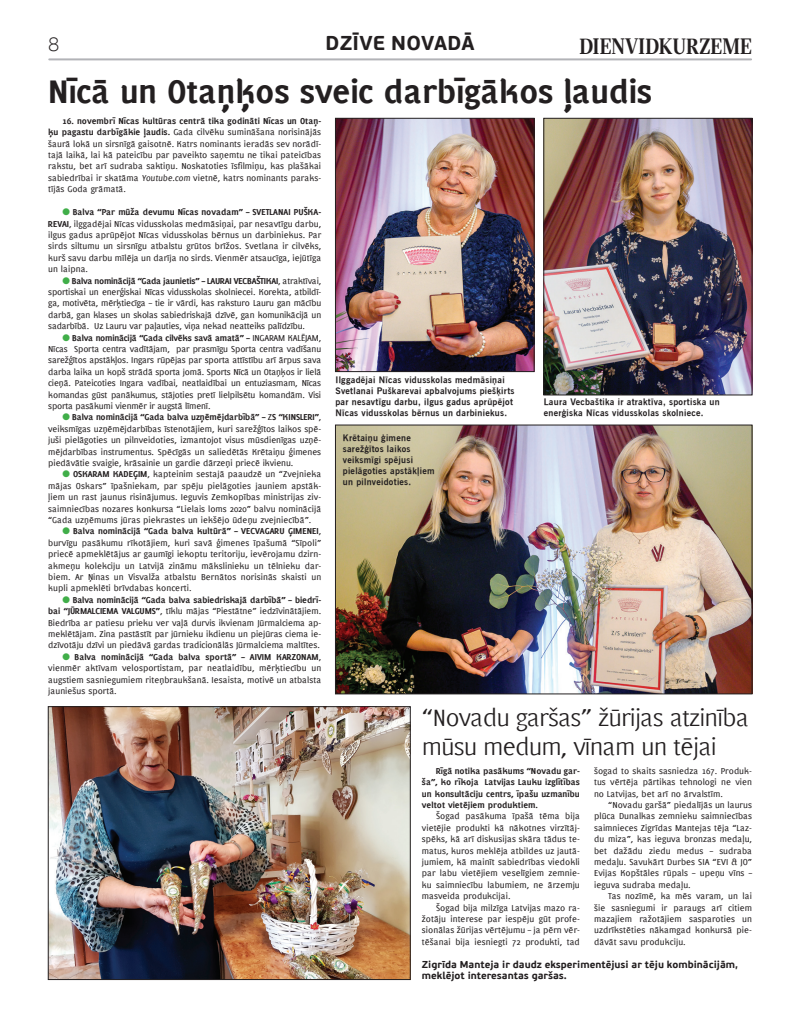
<style>
.page{position:relative;width:789px;height:1015px;background:#fff}
.page>*{position:absolute;margin:0;border:0;box-sizing:border-box;transform-origin:0 0}
.t1{font:700 36px "PF Muse";letter-spacing:-.01em;color:#231f20}
.t2{font:300 26px/29px "PF Muse";letter-spacing:-.035em;color:#231f20}
.t3{font:700 21.8px "GT Sectra Fine";letter-spacing:.015em;color:#231f20;scale:.86 1}
.t4{font:700 20px "PF Beau Sans Pro";letter-spacing:.01em;color:#231f20}
.t5{font:100 20px "PF Beau Sans Pro";color:#231f20}
.t6{font:700 10px/11.4px "PF Beau Sans Pro";color:#231f20}
.t7{font:9.5px/11.4px "PF Muse";color:#231f20;text-align:justify}
.t8{font:700 9.5px/11.4px "PF Muse";color:#231f20;text-align:justify}
.t9{font:700 9px/11px "News Gothic TL";letter-spacing:.03em;color:#231f20}
.s1{font-weight:700}
.s2{font-style:italic}
.s3{font-family:"Zapf Ding";color:#40ae49}
.s4{font-family:"Zapf Ding";font-weight:400;color:#40ae49}
.s5{font-weight:400}
</style>
<div class="page">
<hr style="left:49px;top:58px;width:701px;height:2px;background:#b2b3b7">
<img style="left:50px;top:708px;width:358px;height:269px">
<div style="left:48px;top:706px;width:362px;height:273px;border:1px solid #231f20"></div>
<img style="left:545px;top:120px;width:204px;height:273px">
<div style="left:543px;top:118px;width:208px;height:277px;border:1px solid #231f20"></div>
<img style="left:337px;top:427px;width:412px;height:265px">
<div style="left:335px;top:425px;width:416px;height:269px;border:1px solid #231f20"></div>
<img style="left:337px;top:120px;width:195px;height:250px">
<div style="left:335px;top:118px;width:199px;height:254px;border:1px solid #231f20"></div>
<h3 class="t5" style="left:48px;top:33px;width:13px">8</h3>
<h3 class="t4" style="left:325px;top:31px;width:150px">DZĪVE NOVADĀ</h3>
<h3 class="t3" style="left:579px;top:32px;width:202px">DIENVIDKURZEME</h3>
<h1 class="t1" style="left:48px;top:69px;width:605px">Nīcā un Otaņķos sveic darbīgākos ļaudis</h1>
<p class="t7" style="left:48px;top:115px;width:274px;text-indent:14px"><span class="s1">16. novembrī Nīcas kultūras centrā tika godināti Nīcas un Otaņ&shy;ķu pagastu darbīgākie ļaudis.</span> Gada cilvēku sumināšana norisinājās šaurā lokā un sirsnīgā gaisotnē. Katrs nominants ieradās sev norādī&shy;tajā laikā, lai kā pateicību par paveikto saņemtu ne tikai pateicības rakstu, bet arī sudraba saktiņu. Noskatoties īsfilmiņu, kas plašākai sabiedrībai ir skatāma <span class="s2">Youtube.com</span> vietnē, katrs nominants paraks&shy;tījās Goda grāmatā.</p>
<p class="t7" style="left:48px;top:206px;width:274px;text-indent:14px"><span class="s3">l</span> <span class="s1">Balva “Par mūža devumu Nīcas novadam” – SVETLANAI PUŠKA-REVAI</span>, ilggadējai Nīcas vidusskolas medmāsiņai, par nesavtīgu darbu, ilgus gadus aprūpējot Nīcas vidusskolas bērnus un darbiniekus. Par sirds siltumu un sirsnīgu atbalstu grūtos brīžos. Svetlana ir cilvēks, kurš savu darbu mīlēja un darīja no sirds. Vienmēr atsaucīga, iejūtīga un laipna.</p>
<p class="t7" style="left:48px;top:275px;width:274px;text-indent:14px"><span class="s3">l</span> <span class="s1">Balva nominācijā “Gada jaunietis” – LAURAI VECBAŠTIKAI</span>, atraktīvai, sportiskai un enerģiskai Nīcas vidusskolas skolniecei. Korekta, atbildī&shy;ga, motivēta, mērķtiecīga – tie ir vārdi, kas raksturo Lauru gan mācību darbā, gan klases un skolas sabiedriskajā dzīvē, gan komunikācijā un sadarbībā. Uz Lauru var paļauties, viņa nekad neatteiks palīdzību.</p>
<p class="t7" style="left:48px;top:332px;width:274px;text-indent:14px"><span class="s3">l</span> <span class="s1">Balva nominācijā “Gada cilvēks savā amatā” –</span> INGARAM KALĒJAM, Nīcas Sporta centra vadītājam, par prasmīgu Sporta centra vadīšanu sarežģītos apstākļos. Ingars rūpējas par sporta attīstību arī ārpus sava darba laika un kopš strādā sporta jomā. Sports Nīcā un Otaņķos ir lielā cieņā. Pateicoties Ingara vadībai, neatlaidībai un entuziasmam, Nīcas komandas gūst panākumus, stājoties pretī lielpilsētu komandām. Visi sporta pasākumi vienmēr ir augstā līmenī.</p>
<p class="t7" style="left:48px;top:411px;width:274px;text-indent:14px"><span class="s3">l</span> <span class="s1">Balva nominācijā “Gada balva uzņēmējdarbībā” –</span> Z<span class="s1">S “KINSLERI”</span>, veiksmīgas uzņēmējdarbības īstenotājiem, kuri sarežģītos laikos spē&shy;juši pielāgoties un pilnveidoties, izmantojot visus mūsdienīgas uzņē&shy;mējdarbības instrumentus. Spēcīgās un saliedētās Krētaiņu ģimenes piedāvātie svaigie, krāsainie un gardie dārzeņi priecē ikvienu.</p>
<p class="t7" style="left:48px;top:468px;width:274px;text-indent:14px"><span class="s3">l</span> <span class="s1">OSKARAM KADEĢIM</span>, kapteinim sestajā paaudzē un “Zvejnieka mājas Oskars” īpašniekam, par spēju pielāgoties jauniem apstāk&shy;ļiem un rast jaunus risinājumus. Ieguvis Zemkopības ministrijas ziv&shy;saimniecības nozares konkursa “Lielais loms 2020” balvu nominācijā “Gada uzņēmums jūras piekrastes un iekšējo ūdeņu zvejniecībā”.</p>
<p class="t7" style="left:48px;top:525px;width:274px;text-indent:14px"><span class="s3">l</span> <span class="s1">Balva nominācijā “Gada balva kultūrā” – VECVAGARU ĢIMENEI</span>, burvīgu pasākumu rīkotājiem, kuri savā ģimenes īpašumā “Sīpoli” priecē apmeklētājus ar gaumīgi iekoptu teritoriju, ievērojamu dzirn&shy;akmeņu kolekciju un Latvijā zināmu mākslinieku un tēlnieku dar&shy;biem. Ar Ņinas un Visvalža atbalstu Bernātos norisinās skaisti un kupli apmeklēti brīvdabas koncerti.</p>
<p class="t8" style="left:62px;top:594px;width:260px"><span class="s4">l</span> Balva nominācijā “Gada balva sabiedriskajā darbībā” – biedrī-</p>
<p class="t7" style="left:48px;top:605px;width:274px"><span class="s1">bai “JŪRMALCIEMA VALGUMS”</span>, tīklu mājas “Piestātne” iedzīvinātājiem.</p>
<p class="t7" style="left:48px;top:617px;width:274px">Biedrība ar patiesu prieku ver vaļā durvis ikvienam Jūrmalciema ap-</p>
<p class="t7" style="left:48px;top:628px;width:274px">meklētājam. Zina pastāstīt par jūrnieku ikdienu un piejūras ciema ie-</p>
<p class="t7" style="left:48px;top:639px;width:273px">dzīvotāju dzīvi un piedāvā gardas tradicionālās Jūrmalciema maltītes.</p>
<p class="t8" style="left:62px;top:651px;width:260px"><span class="s4">l</span> Balva nominācijā “Gada balva sportā” – AIVIM KARZONAM<span class="s5">,</span></p>
<p class="t7" style="left:48px;top:662px;width:274px">vienmēr aktīvam velosportistam, par neatlaidību, mērķtiecību un</p>
<p class="t7" style="left:48px;top:674px;width:274px">augstiem sasniegumiem riteņbraukšanā. Iesaista, motivē un atbalsta</p>
<p class="t7" style="left:48px;top:685px;width:70px">jauniešus sportā.</p>
<p class="t9" style="left:335px;top:374px;width:180px">Ilggadējai Nīcas vidusskolas medmāsiņai Svetlanai Puškarevai apbalvojums piešķirts par nesavtīgu darbu, ilgus gadus aprūpējot Nīcas vidusskolas bērnus un darbiniekus.</p>
<p class="t9" style="left:342px;top:432px;width:93px">Krētaiņu ģimene sarežģītos laikos veiksmīgi spējusi pielāgoties apstākļiem un pilnveidoties.</p>
<p class="t9" style="left:543px;top:396px;width:177px">Laura Vecbaštika ir atraktīva, sportiska un enerģiska Nīcas vidusskolas skolniece.</p>
<h2 class="t2" style="left:421px;top:703px;width:328px">“Novadu garšas” žūrijas atzinība mūsu medum, vīnam un tējai</h2>
<p class="t8" style="left:421px;top:765px;width:159px;text-indent:14px">Rīgā notika pasākums “Novadu gar&shy;ša”, ko rīkoja Latvijas Lauku izglītības un konsultāciju centrs, īpašu uzmanību veltot vietējiem produktiem.</p>
<p class="t7" style="left:421px;top:810px;width:159px;text-indent:14px">Šogad pasākuma īpašā tēma bija vietējie produkti kā nākotnes virzītāj&shy;spēks, kā arī diskusijas skāra tādus te&shy;matus, kuros meklēja atbildes uz jautā&shy;jumiem, kā mainīt sabiedrības viedokli par labu vietējiem veselīgiem zemnie&shy;ku saimniecību labumiem, ne ārzemju masveida produkcijai.</p>
<p class="t7" style="left:421px;top:902px;width:159px;text-indent:14px">Šogad bija milzīga Latvijas mazo ra&shy;žotāju interese par iespēju gūt profe&shy;sionālas žūrijas vērtējumu – ja pērn vēr&shy;tēšanai bija iesniegti 72 produkti, tad</p>
<p class="t7" style="left:593px;top:765px;width:159px">šogad to skaits sasniedza 167. Produk&shy;tus vērtēja pārtikas tehnologi ne vien no Latvijas, bet arī no ārvalstīm.</p>
<p class="t7" style="left:593px;top:799px;width:159px;text-indent:14px">“Novadu garšā” piedalījās un laurus plūca Dunalkas zemnieku saimniecības saimnieces Zigrīdas Mantejas tēja “Laz&shy;du miza”, kas ieguva bronzas medaļu, bet dažādu ziedu medus – sudraba medaļu. Savukārt Durbes SIA “EVI &amp; JO” Evijas Kopštāles rūpals – upeņu vīns – ieguva sudraba medaļu.</p>
<p class="t7" style="left:593px;top:890px;width:159px;text-indent:14px">Tas nozīmē, ka mēs varam, un lai šie sasniegumi ir paraugs arī citiem mazajiem ražotājiem sasparoties un uzdrīkstēties nākamgad konkursā pie&shy;dāvāt savu produkciju.</p>
<p class="t6" style="left:421px;top:959px;width:317px">Zigrīda Manteja ir daudz eksperimentējusi ar tēju kombinācijām, meklējot interesantas garšas.</p>
</div>
